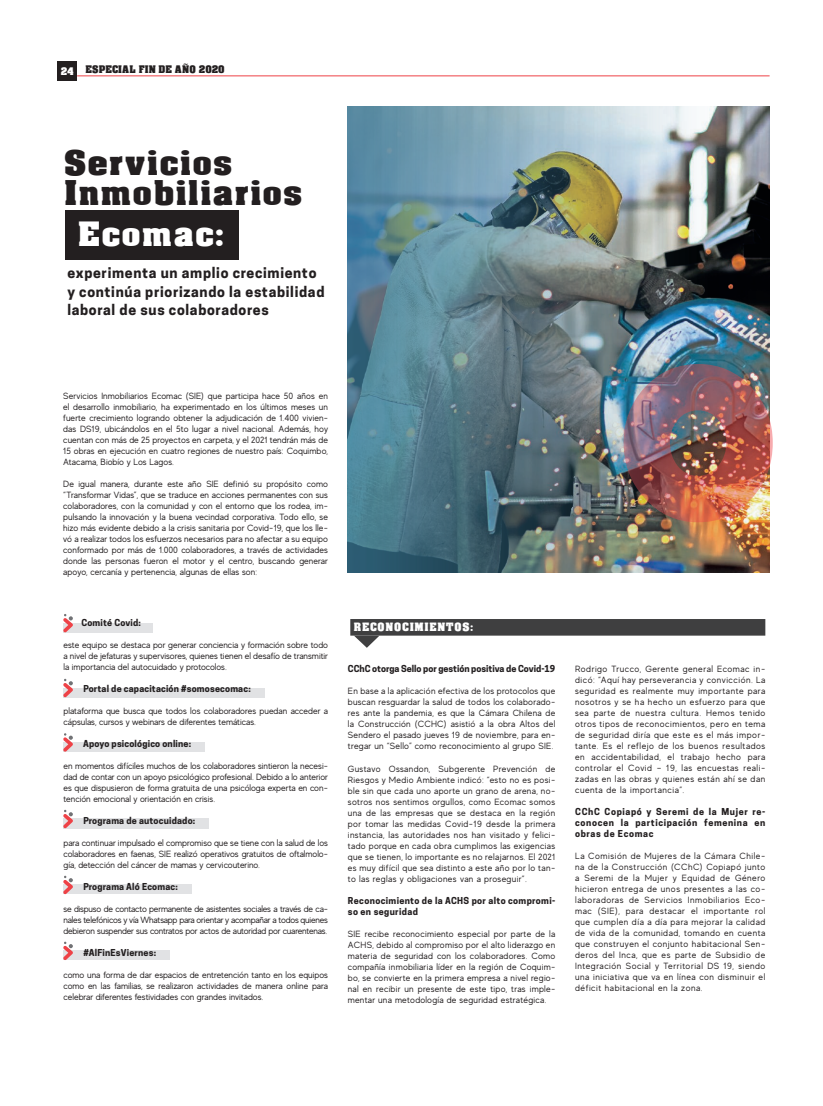
<style>
.page{position:relative;width:823px;height:1106px;background:#fff}
.page>*{position:absolute;margin:0;border:0;box-sizing:border-box;transform-origin:0 0}
.t1{font:32.6px/30px "Acme Font";letter-spacing:.03em;color:#231f20;scale:1.06 1}
.t2{font:32px "Acme Font";letter-spacing:.03em;color:#fff;scale:1.06 1}
.t3{font:700 14px/18.8px "Cooper Hewitt";letter-spacing:.05em;color:#231f20}
.t4{font:11px "Acme Font";letter-spacing:.06em;color:#fff}
.t5{font:10px "Acme Font";color:#231f20}
.t6{font:9px/11px "MADE Evolve Sans";color:#231f20;text-align:justify}
.t7{font:700 9px/11px "Cooper Hewitt";letter-spacing:.02em;color:#231f20;text-align:justify}
.t8{font:700 9px/11px "Cooper Hewitt";letter-spacing:.04em;color:#231f20}
.t9{font:700 9px "Cooper Hewitt";color:#231f20}
.s1{color:#fff}
</style>
<div class="page">
<div style="left:57px;top:61px;width:20px;height:20px;background:#231f20"></div>
<hr style="left:77px;top:75px;width:692px;height:1px;background:#ee4247">
<div style="left:63px;top:623px;width:89px;height:9px;background:#e1e2e4"></div>
<div style="left:63px;top:688px;width:202px;height:9px;background:#e1e2e4"></div>
<div style="left:63px;top:742px;width:141px;height:9px;background:#e1e2e4"></div>
<div style="left:63px;top:818px;width:146px;height:11px;background:#e1e2e4"></div>
<div style="left:63px;top:884px;width:129px;height:10px;background:#e1e2e4"></div>
<div style="left:63px;top:950px;width:107px;height:10px;background:#e1e2e4"></div>
<img style="left:348px;top:106px;width:421px;height:466px">
<div style="left:66px;top:210px;width:173px;height:50px;background:#231f20"></div>
<img style="left:538px;top:364px;width:234px;height:199px">
<svg style="left:63px;top:614px;width:10px;height:18px"></svg>
<svg style="left:63px;top:679px;width:10px;height:18px"></svg>
<svg style="left:63px;top:733px;width:10px;height:18px"></svg>
<svg style="left:63px;top:809px;width:10px;height:19px"></svg>
<svg style="left:63px;top:875px;width:10px;height:19px"></svg>
<svg style="left:63px;top:941px;width:10px;height:19px"></svg>
<svg style="left:350px;top:619px;width:414px;height:29px"></svg>
<p class="t5" style="left:61px;top:63px;width:165px"><span class="s1">24</span> ESPECIAL FIN DE AÑO 2020</p>
<h1 class="t1" style="left:64px;top:147px;width:226px">Servicios<br>Inmobiliarios</h1>
<h2 class="t2" style="left:78px;top:214px;width:139px">Ecomac:</h2>
<h3 class="t3" style="left:67px;top:263px;width:258px">experimenta un amplio crecimiento y continúa priorizando la estabilidad laboral de sus colaboradores</h3>
<p class="t6" style="left:63px;top:390px;width:266px">Servicios Inmobiliarios Ecomac (SIE) que participa hace 50 años en el desarrollo inmobiliario, ha experimentado en los últimos meses un fuerte crecimiento logrando obtener la adjudicación de 1.400 vivien&shy;das DS19, ubicándolos en el 5to lugar a nivel nacional. Además, hoy cuentan con más de 25 proyectos en carpeta, y el 2021 tendrán más de 15 obras en ejecución en cuatro regiones de nuestro país: Coquimbo, Atacama, Biobío y Los Lagos.</p>
<p class="t6" style="left:63px;top:478px;width:266px">De igual manera, durante este año SIE definió su propósito como “Transformar Vidas”, que se traduce en acciones permanentes con sus colaboradores, con la comunidad y con el entorno que los rodea, im&shy;pulsando la innovación y la buena vecindad corporativa. Todo ello, se hizo más evidente debido a la crisis sanitaria por Covid-19, que los lle&shy;vó a realizar todos los esfuerzos necesarios para no afectar a su equipo conformado por más de 1.000 colaboradores, a través de actividades donde las personas fueron el motor y el centro, buscando generar apoyo, cercanía y pertenencia, algunas de ellas son:</p>
<p class="t7" style="left:81px;top:617px;width:61px">Comité Covid:</p>
<p class="t6" style="left:63px;top:639px;width:266px">este equipo se destaca por generar conciencia y formación sobre todo a nivel de jefaturas y supervisores, quienes tienen el desafío de transmitir la importancia del autocuidado y protocolos.</p>
<p class="t7" style="left:83px;top:683px;width:169px">Portal de capacitación #somosecomac:</p>
<p class="t6" style="left:63px;top:705px;width:266px">plataforma que busca que todos los colaboradores puedan acceder a cápsulas, cursos y webinars de diferentes temáticas.</p>
<p class="t7" style="left:83px;top:738px;width:109px">Apoyo psicológico online:</p>
<p class="t6" style="left:63px;top:760px;width:266px">en momentos difíciles muchos de los colaboradores sintieron la necesi&shy;dad de contar con un apoyo psicológico profesional. Debido a lo anterior es que dispusieron de forma gratuita de una psicóloga experta en con&shy;tención emocional y orientación en crisis.</p>
<p class="t7" style="left:83px;top:815px;width:113px">Programa de autocuidado:</p>
<p class="t6" style="left:63px;top:837px;width:266px">para continuar impulsado el compromiso que se tiene con la salud de los colaboradores en faenas, SIE realizó operativos gratuitos de oftalmolo&shy;gía, detección del cáncer de mamas y cervicouterino.</p>
<p class="t7" style="left:83px;top:881px;width:96px">Programa Aló Ecomac:</p>
<p class="t6" style="left:63px;top:903px;width:266px">se dispuso de contacto permanente de asistentes sociales a través de ca&shy;nales telefónicos y vía Whatsapp para orientar y acompañar a todos quienes debieron suspender sus contratos por actos de autoridad por cuarentenas.</p>
<p class="t7" style="left:83px;top:947px;width:74px">#AlFinEsViernes:</p>
<p class="t6" style="left:63px;top:969px;width:266px">como una forma de dar espacios de entretención tanto en los equipos como en las familias, se realizaron actividades de manera online para celebrar diferentes festividades con grandes invitados.</p>
<p class="t4" style="left:354px;top:620px;width:121px">RECONOCIMIENTOS:</p>
<p class="t9" style="left:348px;top:663px;width:209px">CChC otorga Sello por gestión positiva de Covid-19</p>
<p class="t6" style="left:348px;top:685px;width:209px">En base a la aplicación efectiva de los protocolos que buscan resguardar la salud de todos los colaborado&shy;res ante la pandemia, es que la Cámara Chilena de la Construcción (CCHC) asistió a la obra Altos del Sendero el pasado jueves 19 de noviembre, para en&shy;tregar un “Sello” como reconocimiento al grupo SIE.</p>
<p class="t6" style="left:348px;top:762px;width:209px">Gustavo Ossandon, Subgerente Prevención de Riesgos y Medio Ambiente indicó: “esto no es posi&shy;ble sin que cada uno aporte un grano de arena, no&shy;sotros nos sentimos orgullos, como Ecomac somos una de las empresas que se destaca en la región por tomar las medidas Covid-19 desde la primera instancia, las autoridades nos han visitado y felici&shy;tado porque en cada obra cumplimos las exigencias que se tienen, lo importante es no relajarnos. El 2021 es muy difícil que sea distinto a este año por lo tan&shy;to las reglas y obligaciones van a proseguir”.</p>
<p class="t8" style="left:348px;top:894px;width:209px">Reconocimiento de la ACHS por alto compromi&shy;so en seguridad</p>
<p class="t6" style="left:348px;top:927px;width:209px">SIE recibe reconocimiento especial por parte de la ACHS, debido al compromiso por el alto liderazgo en materia de seguridad con los colaboradores. Como compañía inmobiliaria líder en la región de Coquim&shy;bo, se convierte en la primera empresa a nivel regio&shy;nal en recibir un presente de este tipo, tras imple&shy;mentar una metodología de seguridad estratégica.</p>
<p class="t6" style="left:575px;top:663px;width:191px">Rodrigo Trucco, Gerente general Ecomac in&shy;dicó: “Aquí hay perseverancia y convicción. La seguridad es realmente muy importante para nosotros y se ha hecho un esfuerzo para que sea parte de nuestra cultura. Hemos tenido otros tipos de reconocimientos, pero en tema de seguridad diría que este es el más impor&shy;tante. Es el reflejo de los buenos resultados en accidentabilidad, el trabajo hecho para controlar el Covid – 19, las encuestas reali&shy;zadas en las obras y quienes están ahí se dan cuenta de la importancia”.</p>
<p class="t7" style="left:575px;top:806px;width:191px">CChC Copiapó y Seremi de la Mujer re&shy;conocen la participación femenina en obras de Ecomac</p>
<p class="t6" style="left:575px;top:850px;width:191px">La Comisión de Mujeres de la Cámara Chile&shy;na de la Construcción (CChC) Copiapó junto a Seremi de la Mujer y Equidad de Género hicieron entrega de unos presentes a las co&shy;laboradoras de Servicios Inmobiliarios Eco&shy;mac (SIE), para destacar el importante rol que cumplen día a día para mejorar la calidad de vida de la comunidad, tomando en cuenta que construyen el conjunto habitacional Sen&shy;deros del Inca, que es parte de Subsidio de Integración Social y Territorial DS 19, siendo una iniciativa que va en línea con disminuir el déficit habitacional en la zona.</p>
</div>
